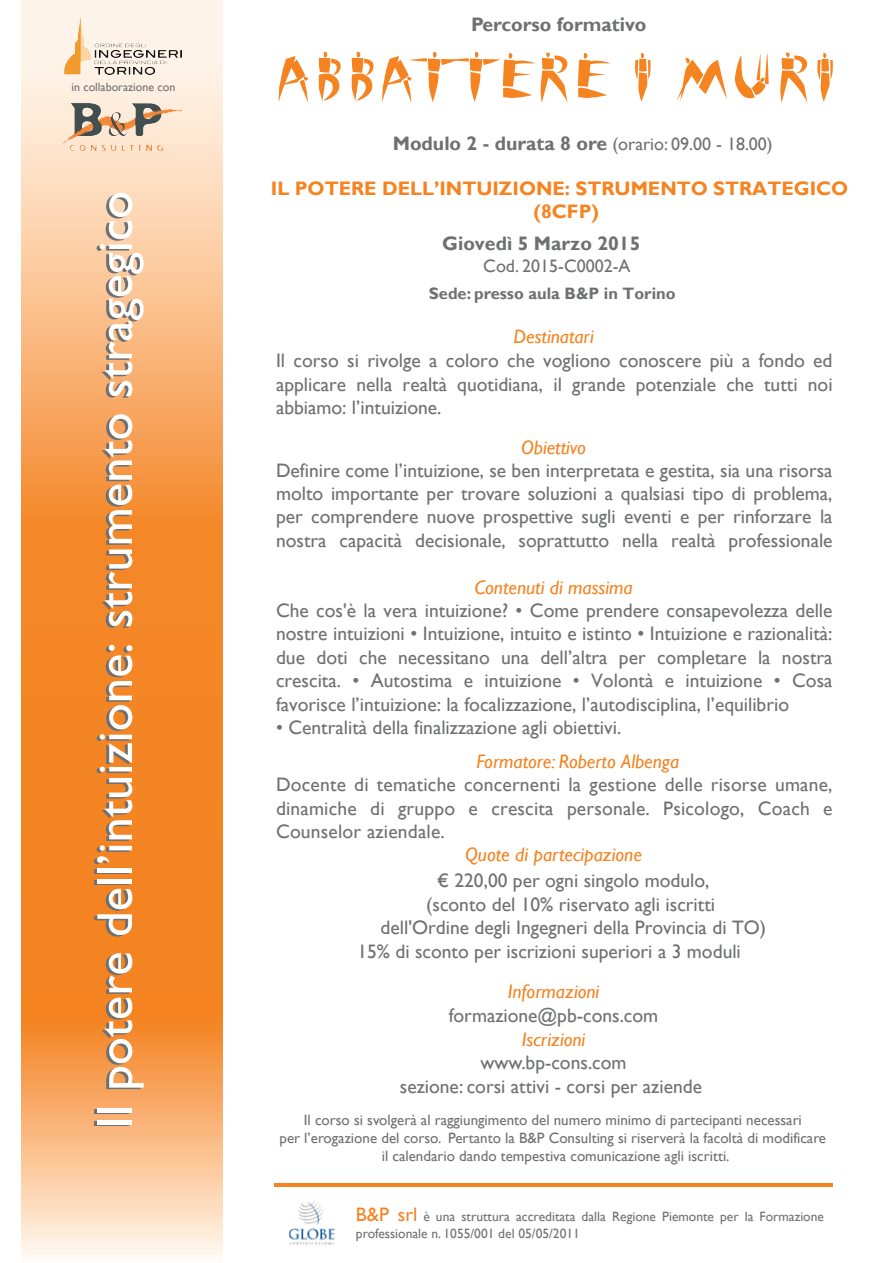
<style>
.page{position:relative;width:893px;height:1263px;background:#fff}
.page>*{position:absolute;margin:0;border:0;box-sizing:border-box;transform-origin:0 0}
.t1{font:58.2px "Cutout";color:#f58320}
.t2{font:50.85px "Gill Sans";color:#fff}
.t3{font:19.5px/23.4px "Gill Sans";color:#6f7072;text-align:justify}
.t4{font:italic 19.5px "Gill Sans";color:#f48320}
.t5{font:700 19.5px/23.4px "Gill Sans";color:#f58420}
.t6{font:700 19.5px "Gill Sans";color:#6f7072}
.t7{font:18px "Gill Sans";color:#6f7072}
.t8{font:700 16.5px "Gill Sans";color:#6f7072}
.t9{font:15px/18px "Gill Sans";color:#6f7072;text-align:center}
.t10{font:13.5px/16.2px "Gill Sans";color:#6f7072}
.t11{font:12px "Gill Sans";color:#6f7072}
.s1{font-weight:700;font-size:19.5px}
.s2{font-size:19.5px;color:#f48320}
</style>
<div class="page">
<svg style="left:21px;top:0;width:202px;height:1259px;background:#f7a863"></svg>
<hr style="left:274px;top:1184px;width:558px;height:3px;background:#f48320">
<img style="left:289px;top:1200px;width:46px;height:45px">
<img style="left:63px;top:15px;width:118px;height:60px">
<img style="left:62px;top:103px;width:24px;height:41px">
<p class="t11" style="left:71px;top:80px;width:105px">in collaborazione con</p>
<h2 class="t2" style="left:85px;top:1128px;width:939px;rotate:-90deg">Il potere dell’intuizione: strumento stragegico</h2>
<p class="t6" style="left:471px;top:13px;width:177px">Percorso formativo</p>
<h1 class="t1" style="left:275px;top:44px;width:565px">ABBATTERE I MURI</h1>
<p class="t7" style="left:393px;top:133px;width:381px"><span class="s1">Modulo 2 - durata 8 ore</span> (orario: 09.00 - 18.00)</p>
<p class="t5" style="left:534px;top:177px;width:316px;text-indent:-263px">IL POTERE DELL’INTUIZIONE: STRUMENTO STRATEGICO (8CFP)</p>
<p class="t6" style="left:442px;top:232px;width:200px">Giovedì 5 Marzo 2015</p>
<p class="t7" style="left:483px;top:255px;width:149px">Cod. 2015-C0002-A</p>
<p class="t8" style="left:429px;top:283px;width:248px">Sede: presso aula B&amp;P in Torino</p>
<p class="t4" style="left:513px;top:325px;width:82px">Destinatari</p>
<p class="t3" style="left:276px;top:349px;width:558px">Il corso si rivolge a coloro che vogliono conoscere più a fondo ed applicare nella realtà quotidiana, il grande potenziale che tutti noi abbiamo: l’intuizione.</p>
<p class="t4" style="left:521px;top:436px;width:66px">Obiettivo</p>
<p class="t3" style="left:276px;top:459px;width:558px">Definire come l’intuizione, se ben interpretata e gestita, sia una risorsa molto importante per trovare soluzioni a qualsiasi tipo di problema, per comprendere nuove prospettive sugli eventi e per rinforzare la nostra capacità decisionale, soprattutto nella realtà professionale</p>
<p class="t4" style="left:474px;top:576px;width:160px">Contenuti di massima</p>
<p class="t3" style="left:276px;top:599px;width:558px">Che cos'è la vera intuizione? • Come prendere consapevolezza delle nostre intuizioni • Intuizione, intuito e istinto • Intuizione e razionalità: due doti che necessitano una dell’altra per completare la nostra crescita. • Autostima e intuizione • Volontà e intuizione • Cosa favorisce l’intuizione: la focalizzazione, l’autodisciplina, l’equilibrio</p>
<p class="t3" style="left:276px;top:716px;width:347px">• Centralità della finalizzazione agli obiettivi.</p>
<p class="t3" style="left:276px;top:773px;width:558px">Docente di tematiche concernenti la gestione delle risorse umane, dinamiche di gruppo e crescita personale. Psicologo, Coach e Counselor aziendale.</p>
<p class="t4" style="left:476px;top:750px;width:204px">Formatore: Roberto Albenga</p>
<p class="t4" style="left:465px;top:843px;width:178px">Quote di partecipazione</p>
<p class="t3" style="left:437px;top:869px;width:274px">€ 220,00 per ogni singolo modulo,</p>
<p class="t3" style="left:426px;top:893px;width:290px">(sconto del 10% riservato agli iscritti</p>
<p class="t3" style="left:381px;top:916px;width:387px">dell'Ordine degli Ingegneri della Provincia di TO)</p>
<p class="t3" style="left:357px;top:940px;width:385px">15% di sconto per iscrizioni superiori a 3 moduli</p>
<p class="t4" style="left:508px;top:980px;width:93px">Informazioni</p>
<p class="t3" style="left:449px;top:1004px;width:211px">formazione@pb-cons.com</p>
<p class="t4" style="left:522px;top:1028px;width:65px">Iscrizioni</p>
<p class="t3" style="left:400px;top:1051px;width:304px;text-align:center">www.bp-cons.com<br>sezione: corsi attivi - corsi per aziende</p>
<p class="t9" style="left:279px;top:1111px;width:548px">Il corso si svolgerà al raggiungimento del numero minimo di partecipanti necessari<br>per l’erogazione del corso. Pertanto la B&amp;P Consulting si riserverà la facoltà di modificare il calendario dando tempestiva comunicazione agli iscritti.</p>
<p class="t10" style="left:356px;top:1209px;width:469px"><span class="s2">B&amp;P srl</span> è una struttura accreditata dalla Regione Piemonte per la Formazione professionale n. 1055/001 del 05/05/2011</p>
</div>
